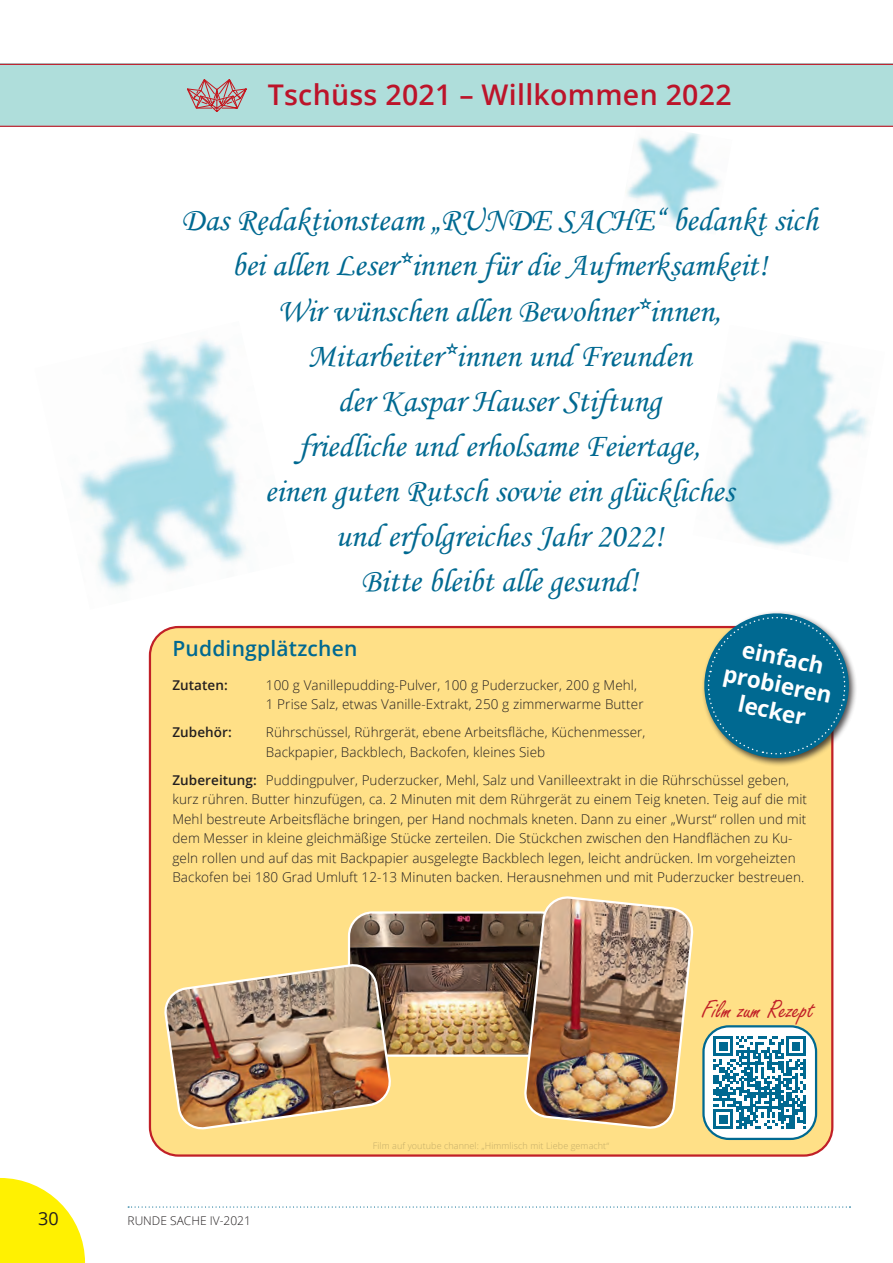
<style>
.page{position:relative;width:893px;height:1263px;background:#fff}
.page>*{position:absolute;margin:0;border:0;box-sizing:border-box;transform-origin:0 0}
.t1{font:33px/45px "Monotype Corsiva";color:#006991;text-align:center}
.t2{font:600 28.5px "Open Sans";letter-spacing:.01em;color:#bc142a}
.t3{font:27px "Freestyle Script";color:#c12027}
.t4{font:700 22.5px/27px "Open Sans";color:#fff;text-align:center}
.t5{font:600 21px "Open Sans";letter-spacing:.01em;color:#006991}
.t6{font:18px "Open Sans";color:#231f20}
.t7{font:300 13.5px/19.5px "Open Sans";letter-spacing:.005em;color:#231f20}
.t8{font:600 13.5px "Open Sans";letter-spacing:.005em;color:#231f20}
.t9{font:300 12px "Open Sans";color:#231f20}
.t10{font:300 9px "Open Sans";letter-spacing:.01em;color:#c3ac68}
.s1{font-weight:600}
</style>
<div class="page">
<svg style="left:128px;top:1206px;width:722px;height:1px"></svg>
<img style="left:717px;top:338px;width:151px;height:209px">
<img style="left:627px;top:133px;width:94px;height:91px">
<img style="left:79px;top:339px;width:167px;height:251px">
<svg style="left:0;top:1178px;width:85px;height:85px"></svg>
<div style="left:150px;top:627px;width:682px;height:528px;background:#ffe087;border-radius:28px"></div>
<div style="left:703px;top:1026px;width:113px;height:113px;background:#fff;border-radius:26px"></div>
<div style="left:702px;top:1025px;width:115px;height:115px;border:2px solid #006991;border-radius:26px"></div>
<svg style="left:714px;top:1036px;width:92px;height:93px"></svg>
<div style="left:701px;top:610px;width:157px;height:157px;background:#231f20;opacity:.8"></div>
<svg style="left:698px;top:610px;width:158px;height:155px"></svg>
<img style="left:351px;top:914px;width:171px;height:140px">
<div style="left:348px;top:911px;width:217px;height:146px;border:2px solid #fff;border-radius:23px"></div>
<img style="left:522px;top:896px;width:172px;height:233px">
<img style="left:164px;top:964px;width:227px;height:166px">
<div style="left:0;top:64px;width:893px;height:63px;background:#afdedb"></div>
<svg style="left:187px;top:79px;width:60px;height:33px"></svg>
<hr style="left:0;top:64px;width:893px;height:1px;background:#c11524">
<hr style="left:0;top:126px;width:893px;height:1px;background:#c11524">
<h2 class="t2" style="left:268px;top:75px;width:465px">Tschüss 2021 – Willkommen 2022</h2>
<p class="t1" style="left:181px;top:198px;width:638px">Das Redaktionsteam „RUNDE SACHE“ bedankt sich bei allen Leser*innen für die Aufmerksamkeit!<br>Wir wünschen allen Bewohner*innen, Mitarbeiter*innen und Freunden<br>der Kaspar Hauser Stiftung<br>friedliche und erholsame Feiertage,<br>einen guten Rutsch sowie ein glückliches<br>und erfolgreiches Jahr 2022!<br>Bitte bleibt alle gesund!</p>
<h3 class="t5" style="left:172px;top:634px;width:187px">Puddingplätzchen</h3>
<p class="t8" style="left:172px;top:675px;width:57px">Zutaten:</p>
<p class="t7" style="left:266px;top:675px;width:379px">100 g Vanillepudding-Pulver, 100 g Puderzucker, 200 g Mehl,<br>1 Prise Salz, etwas Vanille-Extrakt, 250 g zimmerwarme Butter</p>
<p class="t8" style="left:172px;top:723px;width:61px">Zubehör:</p>
<p class="t7" style="left:266px;top:722px;width:381px">Rührschüssel, Rührgerät, ebene Arbeitsfläche, Küchenmesser,<br>Backpapier, Backblech, Backofen, kleines Sieb</p>
<p class="t7" style="left:172px;top:770px;width:636px"><span class="s1">Zubereitung:</span> Puddingpulver, Puderzucker, Mehl, Salz und Vanilleextrakt in die Rührschüssel geben, kurz rühren. Butter hinzufügen, ca. 2 Minuten mit dem Rührgerät zu einem Teig kneten. Teig auf die mit Mehl bestreute Arbeitsfläche bringen, per Hand nochmals kneten. Dann zu einer „Wurst“ rollen und mit dem Messer in kleine gleichmäßige Stücke zerteilen. Die Stückchen zwischen den Handflächen zu Ku&shy;geln rollen und auf das mit Backpapier ausgelegte Backblech legen, leicht andrücken. Im vorgeheizten Backofen bei 180 Grad Umluft 12-13 Minuten backen. Herausnehmen und mit Puderzucker bestreuen.</p>
<h3 class="t4" style="left:732px;top:632px;width:112px;rotate:12deg">einfach probieren lecker</h3>
<h3 class="t6" style="left:38px;top:1206px;width:22px">30</h3>
<p class="t9" style="left:128px;top:1212px;width:125px">RUNDE SACHE IV-2021</p>
<p class="t10" style="left:373px;top:1139px;width:238px">Film auf youtube channel: „Himmlisch mit Liebe gemacht“</p>
<h3 class="t3" style="left:702px;top:995px;width:113px">Film zum Rezept</h3>
</div>
